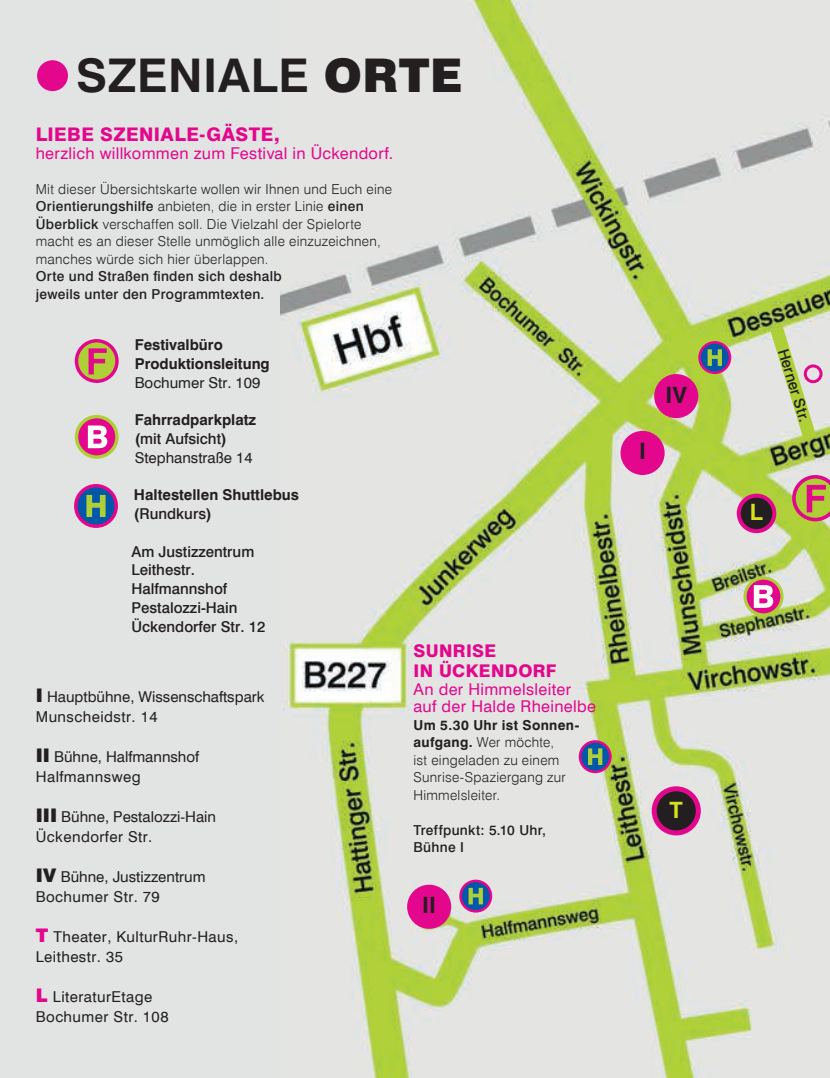
<style>
.page{position:relative;width:830px;height:1078px;background:#e2e3e3}
.page>*{position:absolute;margin:0;border:0;box-sizing:border-box;transform-origin:0 0}
.t1{font:700 46.5px "Swiss 721 BT";letter-spacing:.015em;color:#231f20}
.t2{font:700 22.5px "Swiss 721 BT";color:#231f20}
.t3{font:700 22.5px "Swiss 721 BT";color:#d6df21}
.t4{font:800 18.75px "Swiss 721 BT";letter-spacing:.02em;color:#e2078c}
.t5{font:800 17.5px/20px "Swiss 721 BT";letter-spacing:.02em;color:#e2078c}
.t6{font:16.25px/17.5px "Swiss 721 BT";letter-spacing:.02em;color:#e2078c}
.t7{font:15px/20px "Swiss 721 BT";color:#231f20}
.t8{font:700 15px/18.8px "Swiss 721 BT";color:#231f20}
.t9{font:500 15px/18.8px "Swiss 721 BT";color:#231f20}
.t10{font:15px/20px "Swiss 721 BT";letter-spacing:.03em;color:#231f20}
.t11{font:300 13.75px/17.5px "Swiss 721 BT";letter-spacing:.02em;color:#231f20}
.t12{font:500 13.75px/17.5px "Swiss 721 BT";letter-spacing:.02em;color:#231f20}
.s1{font-weight:900}
.s2{font-weight:500}
.s3{font-weight:400}
.s4{font-weight:900;font-size:18.75px}
.s5{font-weight:900;font-size:18.75px;color:#e2078c}
.s6{font-weight:700}
</style>
<div class="page">
<img style="left:280px;top:0;width:550px;height:1078px">
<div style="left:407px;top:885px;width:44px;height:44px;background:#e2078c;border-radius:50%"></div>
<div style="left:654px;top:374px;width:44px;height:44px;background:#e2078c;border-radius:50%"></div>
<div style="left:620px;top:431px;width:45px;height:44px;background:#e2078c;border-radius:50%"></div>
<svg style="left:770px;top:326px;width:46px;height:114px"></svg>
<div style="left:654px;top:789px;width:44px;height:44px;background:#231f20;border-radius:50%"></div>
<div style="left:652px;top:786px;width:49px;height:49px;border:5px solid #e2078c;border-radius:50%"></div>
<div style="left:739px;top:496px;width:35px;height:35px;background:#231f20;border-radius:50%"></div>
<div style="left:737px;top:494px;width:39px;height:39px;border:4px solid #e2078c;border-radius:50%"></div>
<div style="left:37px;top:60px;width:31px;height:31px;background:#e2078c;border-radius:50%"></div>
<svg style="left:792px;top:475px;width:38px;height:46px;background:#c58865"></svg>
<svg style="left:76px;top:341px;width:41px;height:40px"></svg>
<div style="left:75px;top:339px;width:44px;height:44px;border:3px solid #e2078c;border-radius:50%"></div>
<svg style="left:89px;top:348px;width:18px;height:26px"></svg>
<svg style="left:745px;top:578px;width:37px;height:37px"></svg>
<div style="left:743px;top:576px;width:40px;height:40px;border:3px solid #aed036;border-radius:50%"></div>
<svg style="left:754px;top:585px;width:19px;height:23px"></svg>
<svg style="left:76px;top:417px;width:41px;height:40px"></svg>
<div style="left:75px;top:415px;width:44px;height:44px;border:3px solid #aed036;border-radius:50%"></div>
<svg style="left:88px;top:425px;width:19px;height:23px"></svg>
<div style="left:804px;top:364px;width:18px;height:19px;border:3px solid #e2078c;border-radius:50%"></div>
<svg style="left:76px;top:486px;width:40px;height:40px"></svg>
<div style="left:74px;top:484px;width:44px;height:44px;border:3px solid #e2078c;border-radius:50%"></div>
<svg style="left:86px;top:495px;width:20px;height:22px"></svg>
<svg style="left:699px;top:342px;width:31px;height:31px"></svg>
<div style="left:698px;top:341px;width:33px;height:33px;border:3px solid #e2078c;border-radius:50%"></div>
<svg style="left:707px;top:349px;width:15px;height:17px"></svg>
<svg style="left:460px;top:881px;width:31px;height:30px"></svg>
<div style="left:459px;top:880px;width:33px;height:32px;border:3px solid #e2078c;border-radius:50%"></div>
<svg style="left:468px;top:888px;width:15px;height:16px"></svg>
<svg style="left:580px;top:741px;width:30px;height:31px"></svg>
<div style="left:579px;top:740px;width:33px;height:33px;border:3px solid #e2078c;border-radius:50%"></div>
<svg style="left:588px;top:748px;width:14px;height:17px"></svg>
<svg style="left:621px;top:0;width:194px;height:1px"></svg>
<h1 class="t1" style="left:76px;top:47px;width:388px">SZENIALE <span class="s1">ORTE</span></h1>
<h3 class="t4" style="left:36px;top:123px;width:245px">LIEBE SZENIALE-GÄSTE,</h3>
<p class="t6" style="left:36px;top:144px;width:359px">herzlich willkommen zum Festival in Ückendorf.</p>
<p class="t11" style="left:36px;top:180px;width:358px">Mit dieser Übersichtskarte wollen wir Ihnen und Euch eine <span class="s2">Orientierungshilfe</span> anbieten, die in erster Linie <span class="s2">einen Überblick</span> verschaffen soll. Die Vielzahl der Spielorte macht es an dieser Stelle unmöglich alle einzuzeichnen, manches würde sich hier überlappen.</p>
<p class="t12" style="left:36px;top:267px;width:247px">Orte und Straßen finden sich deshalb jeweils unter den Programmtexten.</p>
<p class="t8" style="left:135px;top:336px;width:137px">Festivalbüro<br>Produktionsleitung</p>
<p class="t7" style="left:135px;top:372px;width:127px">Bochumer Str. 109</p>
<p class="t8" style="left:135px;top:411px;width:123px">Fahrradparkplatz (<span class="s2">mit Aufsicht</span>)<br><span class="s3">Stephanstraße 14</span></p>
<p class="t8" style="left:134px;top:486px;width:167px">Haltestellen Shuttlebus (<span class="s2">Rundkurs</span>)</p>
<p class="t9" style="left:131px;top:542px;width:135px">Am Justizzentrum<br>Leithestr.<br>Halfmannshof<br>Pestalozzi-Hain<br>Ückendorfer Str. 12</p>
<p class="t7" style="left:36px;top:687px;width:230px"><span class="s4">I</span> Hauptbühne, Wissenschaftspark<br>Munscheidstr. 14</p>
<p class="t7" style="left:36px;top:747px;width:165px"><span class="s4">II</span> Bühne, Halfmannshof<br>Halfmannsweg</p>
<p class="t7" style="left:36px;top:807px;width:182px"><span class="s4">III</span> Bühne, Pestalozzi-Hain<br>Ückendorfer Str.</p>
<p class="t7" style="left:36px;top:867px;width:171px"><span class="s4">IV</span> Bühne, Justizzentrum<br>Bochumer Str. 79</p>
<p class="t10" style="left:36px;top:927px;width:204px"><span class="s5">T</span> Theater, KulturRuhr-Haus,<br>Leithestr. 35</p>
<p class="t10" style="left:36px;top:987px;width:134px"><span class="s5">L</span> LiteraturEtage<br>Bochumer Str. 108</p>
<p class="t5" style="left:413px;top:641px;width:145px">SUNRISE<br>IN ÜCKENDORF</p>
<p class="t6" style="left:413px;top:680px;width:184px">An der Himmelsleiter auf der Halde Rheinelbe</p>
<p class="t11" style="left:413px;top:716px;width:167px"><span class="s6">Um 5.30 Uhr ist Sonnen&shy;aufgang.</span> Wer möchte,<br>ist eingeladen zu einem<br>Sunrise-Spaziergang zur<br>Himmelsleiter.</p>
<p class="t12" style="left:413px;top:821px;width:134px">Treffpunkt: 5.10 Uhr,<br>Bühne I</p>
<h2 class="t2" style="left:422px;top:891px;width:16px">II</h2>
<h2 class="t2" style="left:639px;top:438px;width:8px">I</h2>
<h2 class="t2" style="left:665px;top:381px;width:23px">IV</h2>
<h2 class="t3" style="left:669px;top:797px;width:15px">T</h2>
<p class="t9" style="left:792px;top:346px;width:77px;rotate:73deg">Herner Str.</p>
<h2 class="t3" style="left:750px;top:498px;width:15px">L</h2>
</div>
